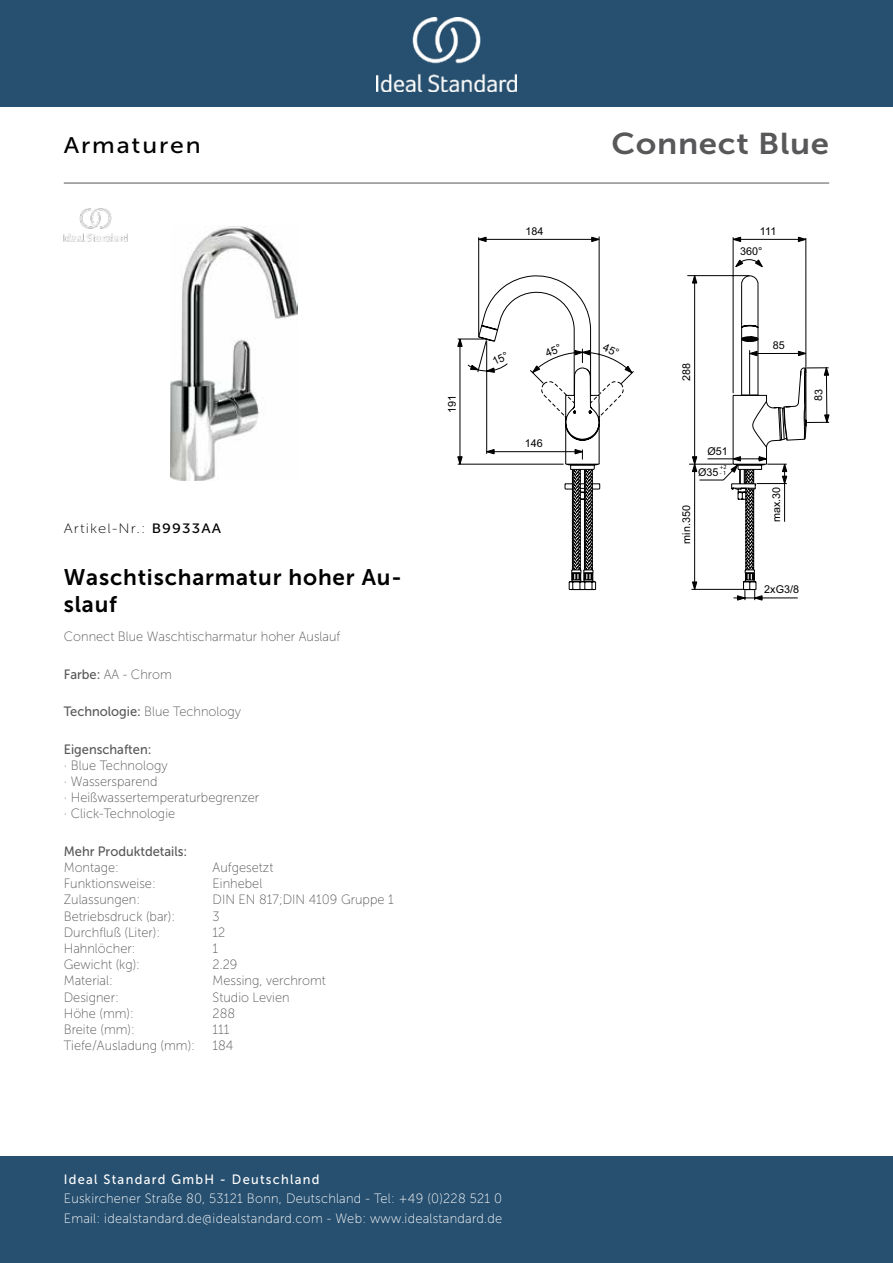
<style>
.page{position:relative;width:893px;height:1263px;background:#fff}
.page>*{position:absolute;margin:0;border:0;box-sizing:border-box;transform-origin:0 0}
._001_Produkttyp{font:30px "Museo Sans 700";letter-spacing:.02em;color:#58585a;scale:1.1 1}
.t1{font:22.5px/27px "Museo Sans 700";letter-spacing:.035em;color:#000}
.t2{font:22.5px "Museo Sans 500";letter-spacing:.075em;color:#000;scale:1.1 1}
.t3{font:13.5px/19.5px "Museo Sans 100";letter-spacing:.02em;color:#fff;scale:.95 1}
.Features{font:13.5px/16.2px "Museo Sans 100";color:#58585a;scale:.95 1}
.Marketing_Descriptio{font:13.5px "Museo Sans 100";color:#58585a;scale:.95 1}
.Accreditations{font:13.5px "Museo Sans 100";color:#58585a;scale:.95 1}
.t4{font:13.5px "Museo Sans 500";letter-spacing:.1em;color:#fff;scale:.95 1}
.Technology{font:13.5px "Museo Sans 100";color:#58585a;scale:.95 1}
.Material{font:13.5px "Museo Sans 100";color:#58585a;scale:.95 1}
.Operation_Type{font:13.5px "Museo Sans 100";color:#58585a;scale:.95 1}
.Depth__mm{font:13.5px "Museo Sans 100";color:#58585a;scale:.95 1}
.Designer{font:13.5px "Museo Sans 100";color:#58585a;scale:.95 1}
.Operation_Pressure{font:13.5px "Museo Sans 100";color:#58585a;scale:.95 1}
.t5{font:13.5px "Museo Sans 100";letter-spacing:.075em;color:#000;scale:1.1 1}
.t6{font:13.5px "Museo Sans 500";color:#58585a;scale:.95 1}
.Flow_Rate__litre{font:13.5px "Museo Sans 100";color:#58585a;scale:.95 1}
.Mounting{font:13.5px "Museo Sans 100";color:#58585a;scale:.95 1}
.Net_Weight__kg{font:13.5px "Museo Sans 100";color:#58585a;scale:.95 1}
.Colour{font:13.5px "Museo Sans 100";color:#58585a;scale:.95 1}
.Width__mm{font:13.5px "Museo Sans 100";color:#58585a;scale:.95 1}
.Tap_Holes{font:13.5px "Museo Sans 100";color:#58585a;scale:.95 1}
.Height__mm{font:13.5px "Museo Sans 100";color:#58585a;scale:.95 1}
.t7{font:10.8px "Arial";color:#000}
.t8{font:6.15px "Myriad Pro";color:#000}
.s1{font-family:"Museo Sans 500"}
</style>
<div class="page">
<div style="left:0;top:1157px;width:893px;height:106px;background:#275070"></div>
<div style="left:0;top:0;width:893px;height:107px;background:#275070"></div>
<img style="left:376px;top:18px;width:141px;height:73px">
<hr style="left:64px;top:183px;width:765px;height:1px;background:#58585a">
<img style="left:170px;top:225px;width:128px;height:255px">
<svg style="left:457px;top:236px;width:372px;height:229px"></svg>
<svg style="left:477px;top:238px;width:329px;height:37px"></svg>
<img style="left:64px;top:208px;width:64px;height:34px">
<svg style="left:470px;top:275px;width:337px;height:325px"></svg>
<p class="t2" style="left:64px;top:133px;width:126px">Armaturen</p>
<p class="_001_Produkttyp" style="left:612px;top:127px;width:199px">Connect Blue</p>
<p class="t7" style="left:526px;top:224px;width:19px">184</p>
<p class="t7" style="left:760px;top:224px;width:18px">111</p>
<p class="t5" style="left:64px;top:521px;width:145px">Artikel-Nr.: <span class="s1">B9933AA</span></p>
<p class="t1" style="left:64px;top:564px;width:339px">Waschtischarmatur hoher Au&shy;slauf</p>
<p class="Marketing_Descriptio" style="left:64px;top:629px;width:293px">Connect Blue Waschtischarmatur hoher Auslauf</p>
<p class="Colour" style="left:64px;top:667px;width:115px"><span class="s1">Farbe:</span> AA - Chrom</p>
<p class="Technology" style="left:64px;top:704px;width:188px"><span class="s1">Technologie:</span> Blue Technology</p>
<p class="Features" style="left:64px;top:741px;width:207px"><span class="s1">Eigenschaften:<br></span>· Blue Technology<br>· Wassersparend<br>· Heißwassertemperaturbegrenzer · Click-Technologie</p>
<p class="t6" style="left:64px;top:844px;width:132px">Mehr Produktdetails:</p>
<p class="Mounting" style="left:64px;top:860px;width:60px">Montage:</p>
<p class="Mounting" style="left:213px;top:860px;width:65px">Aufgesetzt</p>
<p class="Operation_Type" style="left:64px;top:876px;width:98px">Funktionsweise:</p>
<p class="Operation_Type" style="left:213px;top:876px;width:54px">Einhebel</p>
<p class="Accreditations" style="left:64px;top:893px;width:82px">Zulassungen:</p>
<p class="Accreditations" style="left:213px;top:893px;width:192px">DIN EN 817;DIN 4109 Gruppe 1</p>
<p class="Operation_Pressure" style="left:64px;top:909px;width:119px">Betriebsdruck (bar):</p>
<p class="Operation_Pressure" style="left:213px;top:909px;width:9px">3</p>
<p class="Flow_Rate__litre" style="left:64px;top:925px;width:103px">Durchfluß (Liter):</p>
<p class="Flow_Rate__litre" style="left:213px;top:925px;width:15px">12</p>
<p class="Tap_Holes" style="left:64px;top:941px;width:77px">Hahnlöcher:</p>
<p class="Tap_Holes" style="left:213px;top:941px;width:7px">1</p>
<p class="Net_Weight__kg" style="left:64px;top:957px;width:82px">Gewicht (kg):</p>
<p class="Net_Weight__kg" style="left:213px;top:957px;width:28px">2.29</p>
<p class="Material" style="left:64px;top:974px;width:53px">Material:</p>
<p class="Material" style="left:213px;top:974px;width:121px">Messing, verchromt</p>
<p class="Designer" style="left:64px;top:990px;width:59px">Designer:</p>
<p class="Designer" style="left:213px;top:990px;width:83px">Studio Levien</p>
<p class="Height__mm" style="left:64px;top:1006px;width:75px">Höhe (mm):</p>
<p class="Height__mm" style="left:213px;top:1006px;width:25px">288</p>
<p class="Width__mm" style="left:64px;top:1022px;width:76px">Breite (mm):</p>
<p class="Width__mm" style="left:213px;top:1022px;width:19px">111</p>
<p class="Depth__mm" style="left:64px;top:1038px;width:140px">Tiefe/Ausladung (mm):</p>
<p class="Depth__mm" style="left:213px;top:1038px;width:24px">184</p>
<p class="t7" style="left:445px;top:413px;width:19px;rotate:-90deg">191</p>
<p class="t7" style="left:525px;top:437px;width:19px">146</p>
<p class="t4" style="left:64px;top:1172px;width:271px">Ideal Standard GmbH - Deutschland</p>
<p class="t3" style="left:64px;top:1189px;width:463px">Euskirchener Straße 80, 53121 Bonn, Deutschland - Tel: +49 (0)228 521 0<br>Email: idealstandard.de@idealstandard.com - Web: www.idealstandard.de</p>
<p class="t7" style="left:740px;top:244px;width:24px">360°</p>
<p class="t7" style="left:679px;top:381px;width:19px;rotate:-90deg">288</p>
<p class="t7" style="left:708px;top:444px;width:22px">Ø51</p>
<p class="t8" style="left:720px;top:463px;width:8px">+2</p>
<p class="t8" style="left:720px;top:469px;width:8px">- 1</p>
<p class="t7" style="left:698px;top:465px;width:22px">Ø35</p>
<p class="t7" style="left:679px;top:544px;width:40px;rotate:-90deg">min.350</p>
<p class="t7" style="left:773px;top:338px;width:13px">85</p>
<p class="t7" style="left:811px;top:401px;width:14px;rotate:-90deg">83</p>
<p class="t7" style="left:769px;top:522px;width:37px;rotate:-90deg">max.30</p>
<p class="t7" style="left:764px;top:583px;width:36px">2xG3/8</p>
</div>
